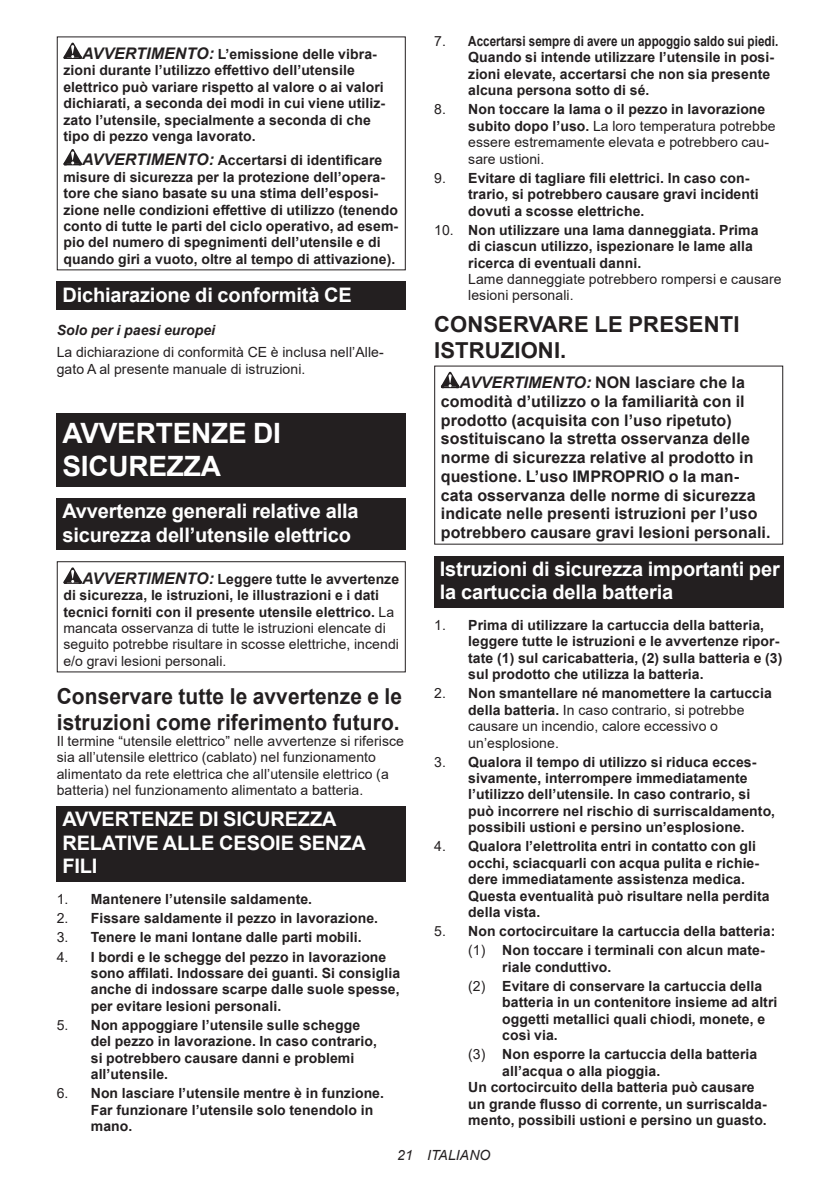
<style>
.page{position:relative;width:840px;height:1191px;background:#fff}
.page>*{position:absolute;margin:0;border:0;box-sizing:border-box;transform-origin:0 0}
.t1{font:700 28px/32.8px "Arial";letter-spacing:-.01em;color:#fff}
.t2{font:700 22px/25.8px "Arial";letter-spacing:.005em;color:#231f20;scale:.95 1}
.t3{font:700 22px/25.8px "Arial";letter-spacing:.005em;color:#231f20}
.t4{font:700 20px/23.4px "Arial";letter-spacing:-.01em;color:#fff}
.t5{font:700 16px/18.8px "Arial";letter-spacing:.005em;color:#231f20}
.t6{font:700 14px/16.4px "Arial";letter-spacing:.005em;color:#231f20}
.t7{font:14px/16.4px "Arial";letter-spacing:.005em;color:#231f20}
.t8{font:700 14px/16.4px "Arial";letter-spacing:.005em;color:#231f20;scale:.83 1}
.t9{font:italic 700 14px "Arial";letter-spacing:.005em;color:#231f20}
.t10{font:italic 14px "Arial";letter-spacing:.005em;color:#231f20}
.s1{font-style:italic;font-size:16px}
.s2{font-weight:700;font-style:italic;font-size:16px}
.s3{font-weight:700}
.s4{font-weight:400}
.s5{font-style:italic}
</style>
<div class="page">
<svg style="left:63px;top:43px;width:19px;height:16px"></svg>
<svg style="left:63px;top:149px;width:19px;height:16px"></svg>
<div style="left:57px;top:282px;width:348px;height:28px;background:#231f20"></div>
<div style="left:57px;top:413px;width:348px;height:74px;background:#231f20"></div>
<div style="left:57px;top:498px;width:348px;height:52px;background:#231f20"></div>
<svg style="left:63px;top:567px;width:19px;height:17px"></svg>
<div style="left:57px;top:561px;width:348px;height:111px;border:1px solid #231f20"></div>
<div style="left:57px;top:806px;width:348px;height:75px;background:#231f20"></div>
<svg style="left:440px;top:372px;width:19px;height:16px"></svg>
<div style="left:434px;top:556px;width:348px;height:52px;background:#231f20"></div>
<p class="t6" style="left:63px;top:46px;width:323px;text-indent:19px"><span class="s1">AVVERTIMENTO:</span> L’emissione delle vibra&shy;zioni durante l’utilizzo effettivo dell’utensile elettrico può variare rispetto al valore o ai valori dichiarati, a seconda dei modi in cui viene utiliz&shy;zato l’utensile, specialmente a seconda di che tipo di pezzo venga lavorato.</p>
<p class="t6" style="left:63px;top:152px;width:336px;text-indent:19px"><span class="s1">AVVERTIMENTO:</span> Accertarsi di identificare misure di sicurezza per la protezione dell’opera&shy;tore che siano basate su una stima dell’esposi&shy;zione nelle condizioni effettive di utilizzo (tenendo conto di tutte le parti del ciclo operativo, ad esem&shy;pio del numero di spegnimenti dell’utensile e di quando giri a vuoto, oltre al tempo di attivazione).</p>
<h3 class="t4" style="left:62px;top:283px;width:291px">Dichiarazione di conformità CE</h3>
<p class="t9" style="left:57px;top:321px;width:160px">Solo per i paesi europei</p>
<p class="t7" style="left:57px;top:344px;width:328px">La dichiarazione di conformità CE è inclusa nell’Alle&shy;gato A al presente manuale di istruzioni.</p>
<h1 class="t1" style="left:62px;top:417px;width:220px">AVVERTENZE DI<br>SICUREZZA</h1>
<h3 class="t4" style="left:62px;top:500px;width:297px">Avvertenze generali relative alla sicurezza dell’utensile elettrico</h3>
<p class="t7" style="left:63px;top:570px;width:337px;text-indent:19px"><span class="s2">AVVERTIMENTO:</span> <span class="s3">Leggere tutte le avvertenze di sicurezza, le istruzioni, le illustrazioni e i dati tecnici forniti con il presente utensile elettrico.</span> La mancata osservanza di tutte le istruzioni elencate di seguito potrebbe risultare in scosse elettriche, incendi e/o gravi lesioni personali.</p>
<h2 class="t2" style="left:57px;top:683px;width:365px">Conservare tutte le avvertenze e le istruzioni come riferimento futuro.</h2>
<p class="t7" style="left:57px;top:733px;width:348px">Il termine “utensile elettrico” nelle avvertenze si riferisce sia all’utensile elettrico (cablato) nel funzionamento alimentato da rete elettrica che all’utensile elettrico (a batteria) nel funzionamento alimentato a batteria.</p>
<h3 class="t4" style="left:62px;top:808px;width:305px">AVVERTENZE DI SICUREZZA<br>RELATIVE ALLE CESOIE SENZA<br>FILI</h3>
<p class="t6" style="left:57px;top:891px;width:257px"><span class="s4">1.</span> Mantenere l’utensile saldamente.</p>
<p class="t6" style="left:57px;top:910px;width:323px"><span class="s4">2.</span> Fissare saldamente il pezzo in lavorazione.</p>
<p class="t6" style="left:57px;top:929px;width:306px"><span class="s4">3.</span> Tenere le mani lontane dalle parti mobili.</p>
<p class="t6" style="left:91px;top:948px;width:310px;text-indent:-34px"><span class="s4">4.</span> I bordi e le schegge del pezzo in lavorazione sono affilati. Indossare dei guanti. Si consiglia anche di indossare scarpe dalle suole spesse, per evitare lesioni personali.</p>
<p class="t6" style="left:91px;top:1017px;width:287px;text-indent:-34px"><span class="s4">5.</span> Non appoggiare l’utensile sulle schegge del pezzo in lavorazione. In caso contrario, si potrebbero causare danni e problemi all’utensile.</p>
<p class="t6" style="left:91px;top:1085px;width:294px;text-indent:-34px"><span class="s4">6.</span> Non lasciare l’utensile mentre è in funzione.<br>Far funzionare l’utensile solo tenendolo in mano.</p>
<p class="t8" style="left:468px;top:33px;width:375px;text-indent:-34px"><span class="s4">7.</span> Accertarsi sempre di avere un appoggio saldo sui piedi.<br>Quando si intende utilizzare l’utensile in posi&shy;zioni elevate, accertarsi che non sia presente alcuna persona sotto di sé.</p>
<p class="t7" style="left:468px;top:101px;width:309px;text-indent:-34px">8. <span class="s3">Non toccare la lama o il pezzo in lavorazione subito dopo l’uso.</span> La loro temperatura potrebbe essere estremamente elevata e potrebbero cau&shy;sare ustioni.</p>
<p class="t6" style="left:468px;top:170px;width:292px;text-indent:-34px"><span class="s4">9.</span> Evitare di tagliare fili elettrici. In caso con&shy;trario, si potrebbero causare gravi incidenti dovuti a scosse elettriche.</p>
<p class="t6" style="left:468px;top:222px;width:291px;text-indent:-34px"><span class="s4">10.</span> Non utilizzare una lama danneggiata. Prima di ciascun utilizzo, ispezionare le lame alla ricerca di eventuali danni.</p>
<p class="t7" style="left:468px;top:271px;width:315px">Lame danneggiate potrebbero rompersi e causare lesioni personali.</p>
<h2 class="t3" style="left:434px;top:311px;width:307px">CONSERVARE LE PRESENTI<br>ISTRUZIONI.</h2>
<p class="t5" style="left:440px;top:373px;width:331px;text-indent:19px"><span class="s5">AVVERTIMENTO:</span> NON lasciare che la comodità d’utilizzo o la familiarità con il prodotto (acquisita con l’uso ripetuto) sostituiscano la stretta osservanza delle norme di sicurezza relative al prodotto in questione. L’uso IMPROPRIO o la man&shy;cata osservanza delle norme di sicurezza indicate nelle presenti istruzioni per l’uso potrebbero causare gravi lesioni personali.</p>
<h3 class="t4" style="left:439px;top:557px;width:341px">Istruzioni di sicurezza importanti per la cartuccia della batteria</h3>
<p class="t6" style="left:468px;top:617px;width:315px;text-indent:-34px"><span class="s4">1.</span> Prima di utilizzare la cartuccia della batteria, leggere tutte le istruzioni e le avvertenze ripor&shy;tate (1) sul caricabatteria, (2) sulla batteria e (3) sul prodotto che utilizza la batteria.</p>
<p class="t7" style="left:468px;top:685px;width:305px;text-indent:-34px">2. <span class="s3">Non smantellare né manomettere la cartuccia della batteria.</span> In caso contrario, si potrebbe causare un incendio, calore eccessivo o un’esplosione.</p>
<p class="t6" style="left:468px;top:753px;width:308px;text-indent:-34px"><span class="s4">3.</span> Qualora il tempo di utilizzo si riduca ecces&shy;sivamente, interrompere immediatamente l’utilizzo dell’utensile. In caso contrario, si può incorrere nel rischio di surriscaldamento, possibili ustioni e persino un’esplosione.</p>
<p class="t6" style="left:468px;top:838px;width:303px;text-indent:-34px"><span class="s4">4.</span> Qualora l’elettrolita entri in contatto con gli occhi, sciacquarli con acqua pulita e richie&shy;dere immediatamente assistenza medica.<br>Questa eventualità può risultare nella perdita della vista.</p>
<p class="t6" style="left:468px;top:922px;width:308px;line-height:19.2px;text-indent:-34px"><span class="s4">5.</span> Non cortocircuitare la cartuccia della batteria: <span class="s4">(1)</span> Non toccare i terminali con alcun mate-</p>
<p class="t6" style="left:468px;top:957px;width:295px;line-height:19.2px;text-indent:34px">riale conduttivo.<br><span class="s4">(2)</span> Evitare di conservare la cartuccia della</p>
<p class="t6" style="left:502px;top:994px;width:276px">batteria in un contenitore insieme ad altri oggetti metallici quali chiodi, monete, e così via.</p>
<p class="t6" style="left:468px;top:1046px;width:290px"><span class="s4">(3)</span> Non esporre la cartuccia della batteria</p>
<p class="t6" style="left:502px;top:1062px;width:159px">all’acqua o alla pioggia.</p>
<p class="t6" style="left:468px;top:1079px;width:288px">Un cortocircuito della batteria può causare</p>
<p class="t6" style="left:468px;top:1095px;width:300px">un grande flusso di corrente, un surriscalda-</p>
<p class="t6" style="left:468px;top:1112px;width:300px">mento, possibili ustioni e persino un guasto.</p>
<p class="t10" style="left:397px;top:1146px;width:95px">21 ITALIANO</p>
</div>
